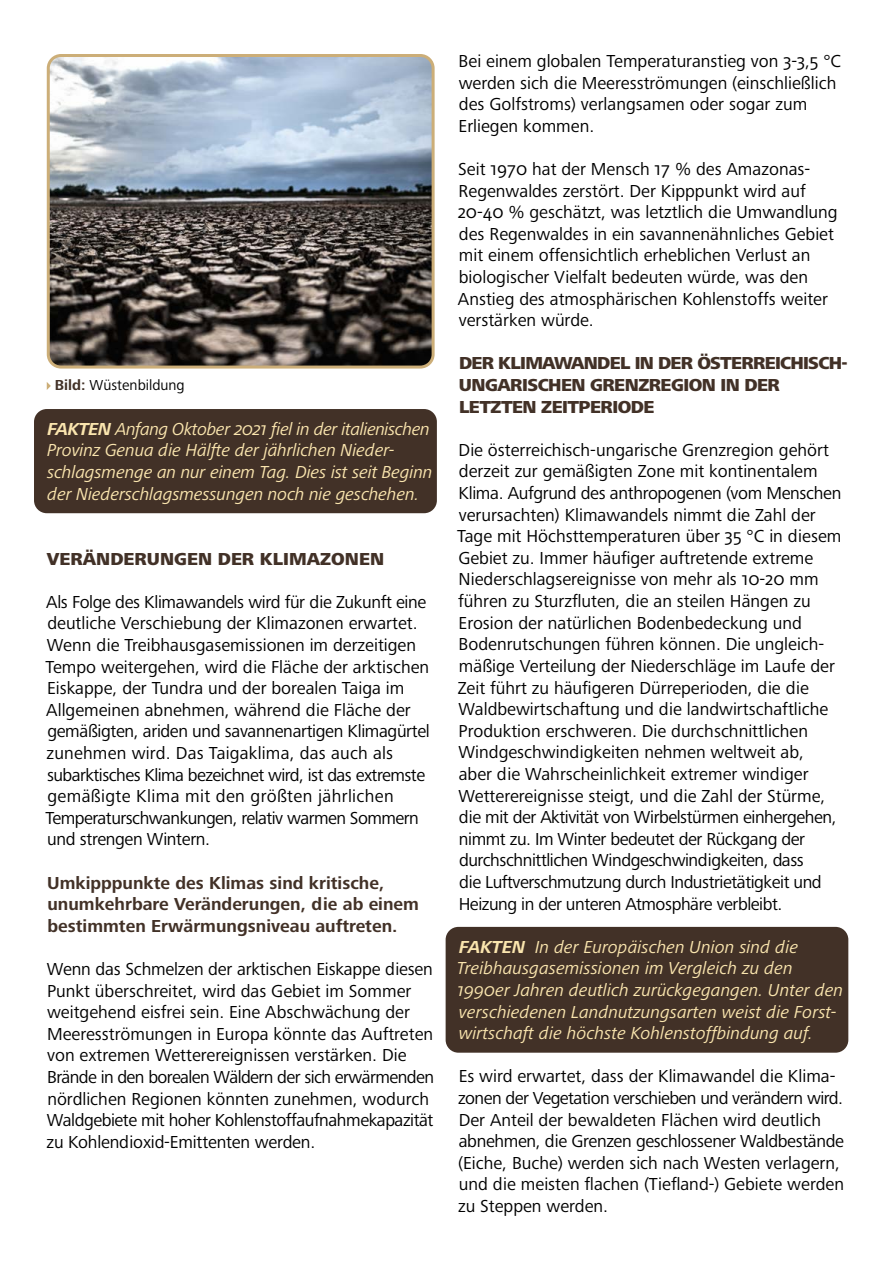
<style>
.page{position:relative;width:893px;height:1263px;background:#fff}
.page>*{position:absolute;margin:0;border:0;box-sizing:border-box;transform-origin:0 0}
.t1{font:18px/21.6px "Frutiger Next Pro";color:#000}
.t2{font:italic 18px/21.6px "Frutiger Next Pro";color:#fae5ae}
.t3{font:700 18px/21.6px "Frutiger Next Pro";color:#423127}
.t4{font:800 18px/21.6px "Frutiger Next Pro";letter-spacing:-.03em;color:#423127}
.t5{font:800 18px "Frutiger Next Pro";color:#423127}
.t6{font:15px "Frutiger Next Pro";color:#000}
.s1{font-weight:700;color:#423127}
.s2{font-weight:700}
</style>
<div class="page">
<div style="left:34px;top:409px;width:403px;height:104px;background:#423127;border-radius:13px"></div>
<div style="left:446px;top:927px;width:402px;height:126px;background:#423127;border-radius:13px"></div>
<svg style="left:47px;top:382px;width:4px;height:8px"></svg>
<img style="left:51px;top:58px;width:380px;height:307px">
<div style="left:47px;top:54px;width:388px;height:315px;border:3px solid #ccae78;border-radius:13px"></div>
<p class="t6" style="left:55px;top:376px;width:131px"><span class="s1">Bild:</span> Wüstenbildung</p>
<p class="t2" style="left:47px;top:418px;width:387px"><span class="s2">FAKTEN</span> Anfang Oktober 2021 fiel in der italienischen Provinz Genua die Hälfte der jährlichen Nieder&shy;schlagsmenge an nur einem Tag. Dies ist seit Beginn der Niederschlagsmessungen noch nie geschehen.</p>
<p class="t5" style="left:47px;top:548px;width:339px">VERÄNDERUNGEN DER KLIMAZONEN</p>
<p class="t1" style="left:45px;top:591px;width:386px">Als Folge des Klimawandels wird für die Zukunft eine deutliche Verschiebung der Klimazonen erwartet.<br>Wenn die Treibhausgasemissionen im derzeitigen Tempo weitergehen, wird die Fläche der arktischen Eiskappe, der Tundra und der borealen Taiga im Allgemeinen abnehmen, während die Fläche der gemäßigten, ariden und savannenartigen Klimagürtel zunehmen wird. Das Taigaklima, das auch als subarktisches Klima bezeichnet wird, ist das extremste gemäßigte Klima mit den größten jährlichen Temperaturschwankungen, relativ warmen Sommern und strengen Wintern.</p>
<p class="t3" style="left:47px;top:872px;width:373px">Umkipppunkte des Klimas sind kritische, unumkehrbare Veränderungen, die ab einem bestimmten Erwärmungsniveau auftreten.</p>
<p class="t1" style="left:47px;top:958px;width:389px">Wenn das Schmelzen der arktischen Eiskappe diesen Punkt überschreitet, wird das Gebiet im Sommer weitgehend eisfrei sein. Eine Abschwächung der Meeresströmungen in Europa könnte das Auftreten von extremen Wetterereignissen verstärken. Die Brände in den borealen Wäldern der sich erwärmenden nördlichen Regionen könnten zunehmen, wodurch Waldgebiete mit hoher Kohlenstoffaufnahmekapazität zu Kohlendioxid-Emittenten werden.</p>
<p class="t1" style="left:459px;top:50px;width:384px">Bei einem globalen Temperaturanstieg von 3-3,5 °C werden sich die Meeresströmungen (einschließlich des Golfstroms) verlangsamen oder sogar zum Erliegen kommen.</p>
<p class="t1" style="left:458px;top:158px;width:382px">Seit 1970 hat der Mensch 17 % des Amazonas-Regenwaldes zerstört. Der Kipppunkt wird auf 20-40 % geschätzt, was letztlich die Umwandlung des Regenwaldes in ein savannenähnliches Gebiet mit einem offensichtlich erheblichen Verlust an biologischer Vielfalt bedeuten würde, was den Anstieg des atmosphärischen Kohlenstoffs weiter verstärken würde.</p>
<p class="t4" style="left:459px;top:353px;width:390px">DER KLIMAWANDEL IN DER ÖSTERREICHISCH-<br>UNGARISCHEN GRENZREGION IN DER<br>LETZTEN ZEITPERIODE</p>
<p class="t1" style="left:457px;top:439px;width:386px">Die österreichisch-ungarische Grenzregion gehört derzeit zur gemäßigten Zone mit kontinentalem Klima. Aufgrund des anthropogenen (vom Menschen verursachten) Klimawandels nimmt die Zahl der Tage mit Höchsttemperaturen über 35 °C in diesem Gebiet zu. Immer häufiger auftretende extreme Niederschlagsereignisse von mehr als 10-20 mm führen zu Sturzfluten, die an steilen Hängen zu Erosion der natürlichen Bodenbedeckung und Bodenrutschungen führen können. Die ungleich&shy;mäßige Verteilung der Niederschläge im Laufe der Zeit führt zu häufigeren Dürreperioden, die die Waldbewirtschaftung und die landwirtschaftliche Produktion erschweren. Die durchschnittlichen Windgeschwindigkeiten nehmen weltweit ab,<br>aber die Wahrscheinlichkeit extremer windiger Wetterereignisse steigt, und die Zahl der Stürme, die mit der Aktivität von Wirbelstürmen einhergehen, nimmt zu. Im Winter bedeutet der Rückgang der durchschnittlichen Windgeschwindigkeiten, dass<br>die Luftverschmutzung durch Industrietätigkeit und Heizung in der unteren Atmosphäre verbleibt.</p>
<p class="t2" style="left:457px;top:936px;width:387px"><span class="s2">FAKTEN</span> In der Europäischen Union sind die Treibhausgasemissionen im Vergleich zu den 1990er Jahren deutlich zurückgegangen. Unter den verschiedenen Landnutzungsarten weist die Forst&shy;wirtschaft die höchste Kohlenstoffbindung auf.</p>
<p class="t1" style="left:458px;top:1065px;width:387px">Es wird erwartet, dass der Klimawandel die Klima&shy;zonen der Vegetation verschieben und verändern wird.<br>Der Anteil der bewaldeten Flächen wird deutlich abnehmen, die Grenzen geschlossener Waldbestände (Eiche, Buche) werden sich nach Westen verlagern, und die meisten flachen (Tiefland-) Gebiete werden zu Steppen werden.</p>
</div>
